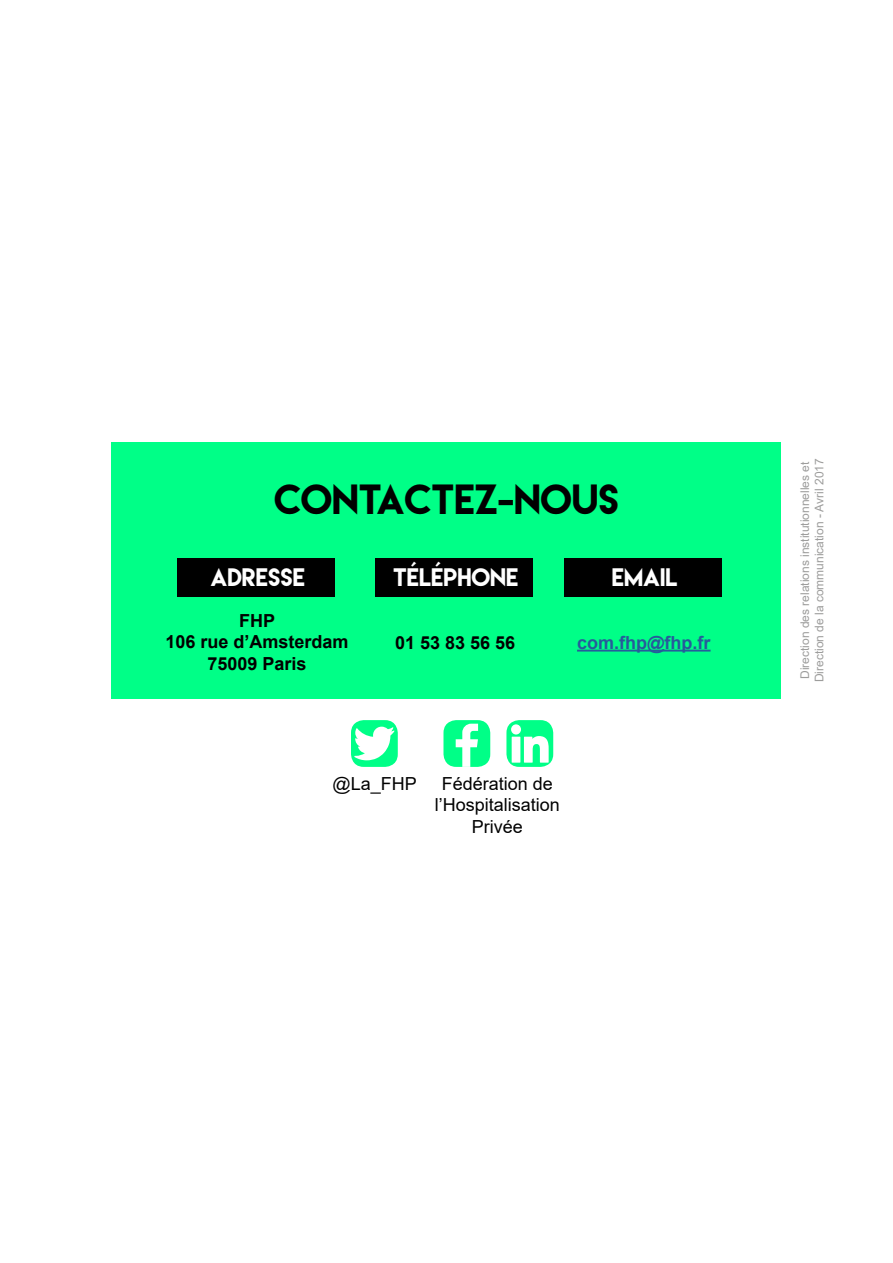
<style>
.page{position:relative;width:893px;height:1263px;background:#fff}
.page>*{position:absolute;margin:0;border:0;box-sizing:border-box;transform-origin:0 0}
.t1{font:37.5px "Lemon Milk";color:#000}
.t2{font:22.5px "Lemon Milk";color:#fff}
.t3{font:18px/21.6px "Arial";color:#000;text-align:center}
.t4{font:700 18px/21.6px "Arial";color:#000;text-align:center}
.t5{font:700 18px "Arial";color:#275b9b}
.t6{font:12px/14.4px "Arial";color:#9d9d9c}
</style>
<div class="page">
<div style="left:112px;top:442px;width:669px;height:256px;background:#00ff87"></div>
<hr style="left:577px;top:650px;width:134px;height:1px;background:#275b9b">
<div style="left:177px;top:558px;width:158px;height:38px;background:#000"></div>
<div style="left:564px;top:558px;width:158px;height:38px;background:#000"></div>
<div style="left:375px;top:558px;width:158px;height:38px;background:#000"></div>
<div style="left:351px;top:720px;width:47px;height:47px;background:#00ff87;border-radius:13px"></div>
<svg style="left:354px;top:727px;width:41px;height:33px"></svg>
<div style="left:443px;top:720px;width:47px;height:47px;background:#00ff87;border-radius:13px"></div>
<svg style="left:456px;top:724px;width:22px;height:43px"></svg>
<div style="left:506px;top:720px;width:47px;height:47px;background:#00ff87;border-radius:13px"></div>
<div style="left:512px;top:737px;width:8px;height:26px;background:#fff"></div>
<div style="left:511px;top:724px;width:10px;height:10px;background:#fff;border-radius:50%"></div>
<svg style="left:524px;top:736px;width:25px;height:27px"></svg>
<h1 class="t1" style="left:274px;top:474px;width:346px">CONTACTEZ-NOUS</h1>
<h2 class="t2" style="left:393px;top:562px;width:127px">TÉLÉPHONE</h2>
<h2 class="t2" style="left:210px;top:562px;width:96px">ADRESSE</h2>
<h2 class="t2" style="left:612px;top:562px;width:67px">EMAIL</h2>
<h3 class="t4" style="left:165px;top:610px;width:185px">FHP<br>106 rue d’Amsterdam<br>75009 Paris</h3>
<h3 class="t4" style="left:395px;top:632px;width:122px">01 53 83 56 56</h3>
<h3 class="t5" style="left:577px;top:630px;width:135px">com.fhp@fhp.fr</h3>
<h3 class="t3" style="left:332px;top:772px;width:86px">@La_FHP</h3>
<h3 class="t3" style="left:435px;top:772px;width:127px">Fédération de l’Hospitalisation<br>Privée</h3>
<p class="t6" style="left:798px;top:682px;width:225px;rotate:-90deg">Direction des relations institutionnelles et<br>Direction de la communication - Avril 2017</p>
</div>
